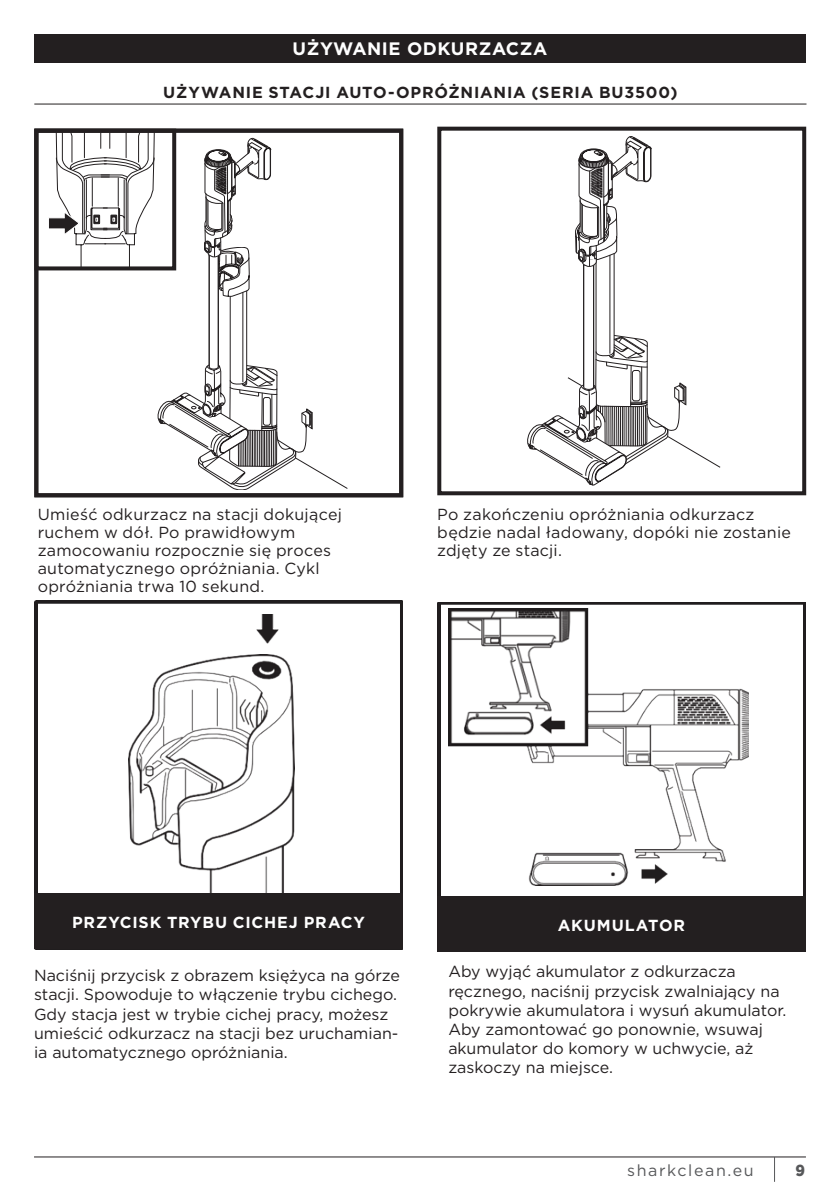
<style>
.page{position:relative;width:840px;height:1191px;background:#fff}
.page>*{position:absolute;margin:0;border:0;box-sizing:border-box;transform-origin:0 0}
.t1{font:700 18px "Gotham";letter-spacing:.03em;color:#fff}
.t2{font:16px/19.2px "Gotham";color:#231f20}
.t3{font:700 16px "Gotham";letter-spacing:.05em;color:#231f20}
.t4{font:700 16px "Gotham";letter-spacing:.05em;color:#fff}
.t5{font:16px "Gotham";letter-spacing:.1em;color:#57585a}
.t6{font:900 16px "Gotham";color:#57585a;scale:.9 1}
</style>
<div class="page">
<hr style="left:34px;top:1156px;width:771px;height:1px;background:#231f20">
<img style="left:437px;top:602px;width:368px;height:294px">
<svg style="left:527px;top:136px;width:193px;height:350px"></svg>
<div style="left:437px;top:127px;width:368px;height:368px;border:4px solid #231f20"></div>
<div style="left:34px;top:129px;width:369px;height:368px;border:4px solid #231f20"></div>
<div style="left:34px;top:34px;width:771px;height:28px;background:#231f20"></div>
<hr style="left:34px;top:104px;width:772px;height:1px;background:#231f20">
<div style="left:34px;top:129px;width:142px;height:141px;border:4px solid #231f20"></div>
<svg style="left:48px;top:131px;width:299px;height:359px"></svg>
<img style="left:35px;top:600px;width:368px;height:293px">
<img style="left:128px;top:654px;width:166px;height:239px">
<img style="left:256px;top:614px;width:22px;height:29px">
<div style="left:34px;top:893px;width:369px;height:56px;background:#231f20"></div>
<img style="left:448px;top:609px;width:300px;height:276px">
<div style="left:437px;top:896px;width:368px;height:56px;background:#231f20"></div>
<img style="left:539px;top:715px;width:128px;height:168px">
<p class="t1" style="left:292px;top:37px;width:256px">UŻYWANIE ODKURZACZA</p>
<p class="t3" style="left:163px;top:82px;width:515px">UŻYWANIE STACJI AUTO-OPRÓŻNIANIA (SERIA BU3500)</p>
<p class="t2" style="left:38px;top:505px;width:305px;line-height:18px">Umieść odkurzacz na stacji dokującej ruchem w dół. Po prawidłowym zamocowaniu rozpocznie się proces automatycznego opróżniania. Cykl opróżniania trwa 10 sekund.</p>
<p class="t2" style="left:437px;top:505px;width:355px;line-height:18px">Po zakończeniu opróżniania odkurzacz będzie nadal ładowany, dopóki nie zostanie zdjęty ze stacji.</p>
<p class="t4" style="left:72px;top:911px;width:294px">PRZYCISK TRYBU CICHEJ PRACY</p>
<p class="t2" style="left:34px;top:965px;width:367px">Naciśnij przycisk z obrazem księżyca na górze stacji. Spowoduje to włączenie trybu cichego.<br>Gdy stacja jest w trybie cichej pracy, możesz umieścić odkurzacz na stacji bez uruchamian&shy;ia automatycznego opróżniania.</p>
<p class="t4" style="left:557px;top:914px;width:129px">AKUMULATOR</p>
<p class="t2" style="left:448px;top:961px;width:339px">Aby wyjąć akumulator z odkurzacza ręcznego, naciśnij przycisk zwalniający na pokrywie akumulatora i wysuń akumulator.<br>Aby zamontować go ponownie, wsuwaj akumulator do komory w uchwycie, aż zaskoczy na miejsce.</p>
<p class="t5" style="left:627px;top:1159px;width:128px">sharkclean.eu</p>
<p class="t6" style="left:795px;top:1158px;width:12px">9</p>
</div>
